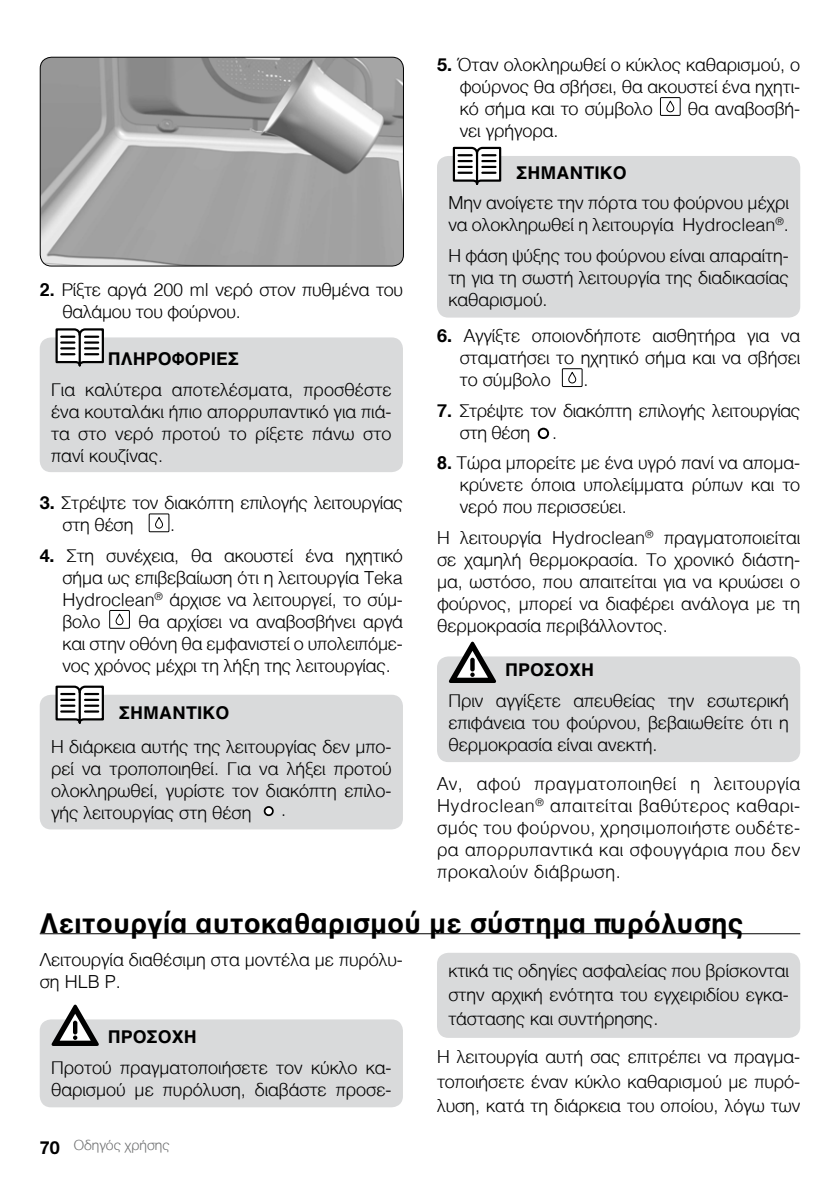
<style>
.page{position:relative;width:840px;height:1191px;background:#fff}
.page>*{position:absolute;margin:0;border:0;box-sizing:border-box;transform-origin:0 0}
.t1{font:700 28px "Helvetica";color:#000}
.t2{font:300 18px/22px "Helvetica";color:#000;text-align:justify}
.t3{font:700 18px "Helvetica";color:#000}
.t4{font:300 14px "Helvetica";color:#707172}
.s1{font-family:"Helvetica Neue";font-weight:700}
.s2{font-weight:700}
.s3{font-family:"Helvetica Neue";font-weight:700;font-size:18px;color:#000}
</style>
<div class="page">
<div style="left:40px;top:337px;width:363px;height:135px;background:#d9dadb;border-radius:11px"></div>
<div style="left:437px;top:656px;width:362px;height:106px;background:#d9dadb;border-radius:11px"></div>
<svg style="left:448px;top:641px;width:48px;height:42px"></svg>
<div style="left:437px;top:156px;width:362px;height:161px;background:#d9dadb;border-radius:11px"></div>
<svg style="left:452px;top:146px;width:50px;height:39px"></svg>
<hr style="left:475px;top:153px;width:3px;height:31px;background:#000">
<div style="left:40px;top:694px;width:363px;height:135px;background:#d9dadb;border-radius:11px"></div>
<svg style="left:54px;top:685px;width:51px;height:39px"></svg>
<hr style="left:79px;top:692px;width:2px;height:30px;background:#000">
<svg style="left:54px;top:328px;width:51px;height:39px"></svg>
<hr style="left:79px;top:335px;width:2px;height:30px;background:#000">
<div style="left:149px;top:513px;width:20px;height:19px;border:1px solid #000"></div>
<div style="left:155px;top:517px;width:8px;height:11px;border:1px solid #000;border-radius:3px"></div>
<div style="left:109px;top:610px;width:21px;height:19px;border:1px solid #000"></div>
<div style="left:115px;top:613px;width:8px;height:12px;border:1px solid #000;border-radius:3px"></div>
<div style="left:263px;top:806px;width:10px;height:10px;background:#fff;border:2px solid #000;border-radius:50%"></div>
<div style="left:659px;top:97px;width:21px;height:19px;border:1px solid #000"></div>
<div style="left:666px;top:101px;width:8px;height:11px;border:1px solid #000;border-radius:3px"></div>
<div style="left:561px;top:368px;width:21px;height:19px;border:1px solid #000"></div>
<div style="left:568px;top:372px;width:8px;height:11px;border:1px solid #000;border-radius:3px"></div>
<div style="left:537px;top:428px;width:12px;height:11px;background:#fff;border:2px solid #000;border-radius:50%"></div>
<img style="left:40px;top:57px;width:363px;height:209px">
<div style="left:40px;top:57px;width:364px;height:209px;border:1px solid #000;border-radius:11px"></div>
<div style="left:40px;top:1019px;width:363px;height:88px;background:#d9dadb;border-radius:11px"></div>
<svg style="left:51px;top:1004px;width:48px;height:42px"></svg>
<div style="left:437px;top:952px;width:362px;height:85px;background:#d9dadb;border-radius:11px"></div>
<hr style="left:40px;top:933px;width:759px;height:1px;background:#000">
<p class="t2" style="left:459px;top:52px;width:342px;text-indent:-23px"><span class="s1">5.</span> Όταν ολοκληρωθεί ο κύκλος καθαρισμού, ο φούρνος θα σβήσει, θα ακουστεί ένα ηχητι&shy;κό σήμα και το σύμβολο</p>
<p class="t2" style="left:687px;top:96px;width:114px">θα αναβοσβή-</p>
<p class="t2" style="left:459px;top:118px;width:100px">νει γρήγορα.</p>
<p class="t3" style="left:516px;top:158px;width:112px">ΣΗΜΑΝΤΙΚΟ</p>
<p class="t2" style="left:448px;top:191px;width:342px">Μην ανοίγετε την πόρτα του φούρνου μέχρι να ολοκληρωθεί η λειτουργία Hydroclean<sup>®</sup>.</p>
<p class="t2" style="left:448px;top:243px;width:342px">Η φάση ψύξης του φούρνου είναι απαραίτη&shy;τη για τη σωστή λειτουργία της διαδικασίας καθαρισμού.</p>
<p class="t2" style="left:459px;top:323px;width:342px;text-indent:-23px"><span class="s1">6.</span> Αγγίξτε οποιονδήποτε αισθητήρα για να σταματήσει το ηχητικό σήμα και να σβήσει το σύμβολο</p>
<p class="t2" style="left:62px;top:277px;width:342px;text-indent:-23px"><span class="s2">2.</span> Ρίξτε αργά 200 ml νερό στον πυθμένα του θαλάμου του φούρνου.</p>
<p class="t3" style="left:108px;top:344px;width:133px">ΠΛΗΡΟΦΟΡΙΕΣ</p>
<p class="t2" style="left:51px;top:377px;width:342px">Για καλύτερα αποτελέσματα, προσθέστε ένα κουταλάκι ήπιο απορρυπαντικό για πιά&shy;τα στο νερό προτού το ρίξετε πάνω στο πανί κουζίνας.</p>
<p class="t2" style="left:62px;top:490px;width:342px;text-indent:-23px"><span class="s1">3.</span> Στρέψτε τον διακόπτη επιλογής λειτουργίας στη θέση</p>
<p class="t2" style="left:583px;top:367px;width:7px">.</p>
<p class="t2" style="left:459px;top:398px;width:342px;text-indent:-23px"><span class="s2">7.</span> Στρέψτε τον διακόπτη επιλογής λειτουργίας στη θέση .</p>
<p class="t2" style="left:459px;top:450px;width:342px;text-indent:-23px"><span class="s2">8.</span> Τώρα μπορείτε με ένα υγρό πανί να απομα&shy;κρύνετε όποια υπολείμματα ρύπων και το νερό που περισσεύει.</p>
<p class="t2" style="left:437px;top:525px;width:364px">Η λειτουργία Hydroclean<sup>®</sup> πραγματοποιείται σε χαμηλή θερμοκρασία. Το χρονικό διάστη&shy;μα, ωστόσο, που απαιτείται για να κρυώσει ο φούρνος, μπορεί να διαφέρει ανάλογα με τη θερμοκρασία περιβάλλοντος.</p>
<p class="t3" style="left:505px;top:655px;width:91px">ΠΡΟΣΟΧΗ</p>
<p class="t2" style="left:448px;top:688px;width:342px">Πριν αγγίξετε απευθείας την εσωτερική επιφάνεια του φούρνου, βεβαιωθείτε ότι η θερμοκρασία είναι ανεκτή.</p>
<p class="t2" style="left:437px;top:771px;width:364px">Αν, αφού πραγματοποιηθεί η λειτουργία Hydroclean<sup>®</sup> απαιτείται βαθύτερος καθαρι&shy;σμός του φούρνου, χρησιμοποιήστε ουδέτε&shy;ρα απορρυπαντικά και σφουγγάρια που δεν προκαλούν διάβρωση.</p>
<h1 class="t1" style="left:40px;top:900px;width:705px">Λειτουργία αυτοκαθαρισμού με σύστημα πυρόλυσης</h1>
<p class="t2" style="left:40px;top:947px;width:364px">Λειτουργία διαθέσιμη στα μοντέλα με πυρόλυ&shy;ση HLB P.</p>
<p class="t3" style="left:108px;top:1022px;width:91px">ΠΡΟΣΟΧΗ</p>
<p class="t2" style="left:51px;top:1055px;width:342px">Προτού πραγματοποιήσετε τον κύκλο κα&shy;θαρισμού με πυρόλυση, διαβάστε προσε-</p>
<p class="t2" style="left:170px;top:512px;width:7px">.</p>
<p class="t2" style="left:62px;top:543px;width:342px;text-indent:-23px"><span class="s1">4.</span> Στη συνέχεια, θα ακουστεί ένα ηχητικό σήμα ως επιβεβαίωση ότι η λειτουργία Teka Hydroclean<sup>®</sup> άρχισε να λειτουργεί, το σύμ&shy;βολο</p>
<p class="t2" style="left:62px;top:609px;width:342px;text-indent:76px">θα αρχίσει να αναβοσβήνει αργά και στην οθόνη θα εμφανιστεί ο υπολειπόμε&shy;νος χρόνος μέχρι τη λήξη της λειτουργίας.</p>
<p class="t3" style="left:119px;top:698px;width:112px">ΣΗΜΑΝΤΙΚΟ</p>
<p class="t2" style="left:51px;top:734px;width:342px">Η διάρκεια αυτής της λειτουργίας δεν μπο&shy;ρεί να τροποποιηθεί. Για να λήξει προτού ολοκληρωθεί, γυρίστε τον διακόπτη επιλο&shy;γής λειτουργίας στη θέση</p>
<p class="t2" style="left:281px;top:797px;width:7px">.</p>
<p class="t2" style="left:448px;top:957px;width:342px;line-height:24px">κτικά τις οδηγίες ασφαλείας που βρίσκονται στην αρχική ενότητα του εγχειριδίου εγκα&shy;τάστασης και συντήρησης.</p>
<p class="t2" style="left:437px;top:1043px;width:364px;line-height:24px">Η λειτουργία αυτή σας επιτρέπει να πραγμα&shy;τοποιήσετε έναν κύκλο καθαρισμού με πυρό&shy;λυση, κατά τη διάρκεια του οποίου, λόγω των</p>
<p class="t4" style="left:40px;top:1133px;width:131px"><span class="s3">70</span> Οδηγός χρήσης</p>
</div>
